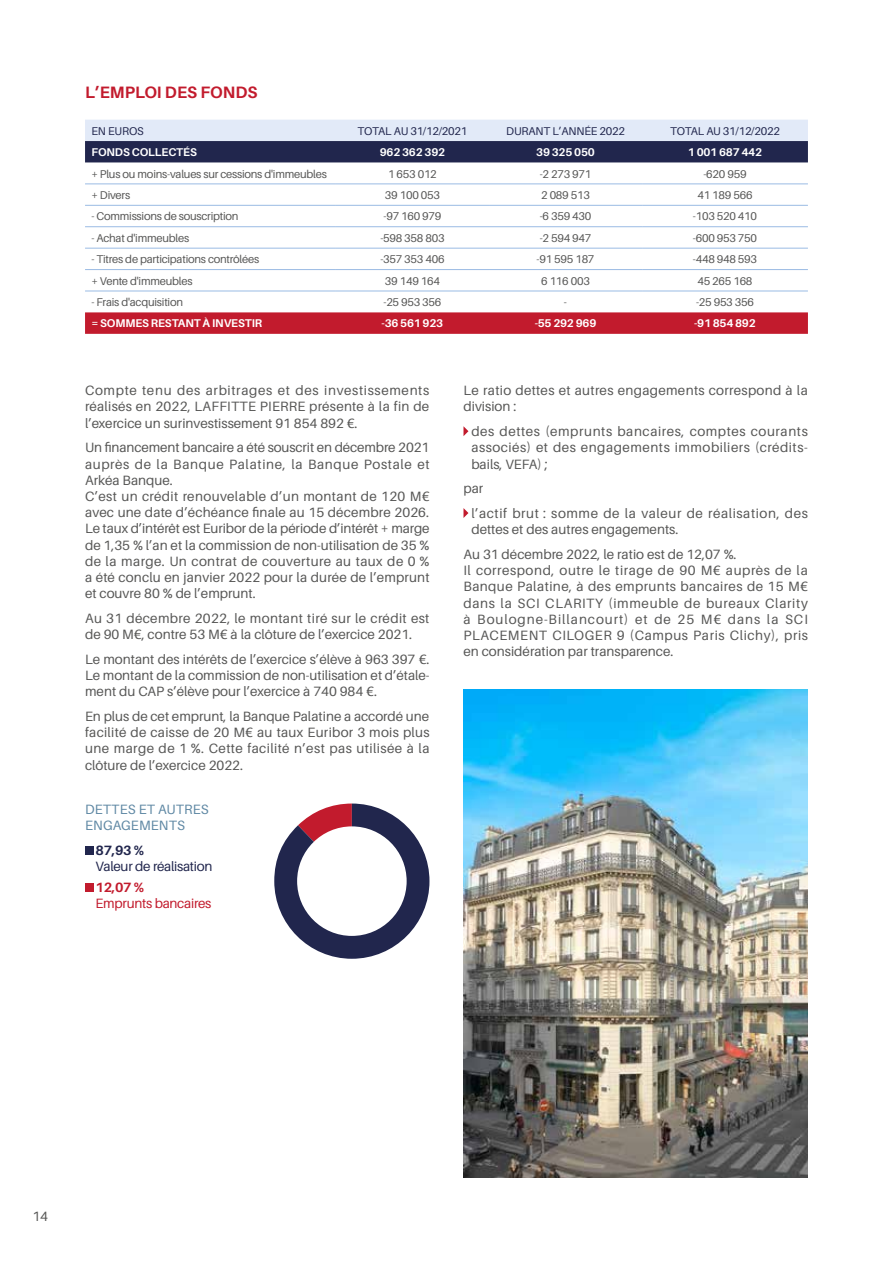
<style>
.page{position:relative;width:893px;height:1263px;background:#fff}
.page>*{position:absolute;margin:0;border:0;box-sizing:border-box;transform-origin:0 0}
.t1{font:700 16.5px "Aileron";color:#c21b2d}
.t2{font:13.5px/16.2px "Aileron";letter-spacing:.005em;color:#575756;text-align:justify}
.t3{font:13.5px/24.8px "Aileron";letter-spacing:.04em;color:#575756}
.t4{font:13.5px/16.2px "Aileron";letter-spacing:.01em;color:#5f88a4}
.t5{font:13.5px "Aileron";letter-spacing:-.02em;color:#21264d}
.t6{font:13.5px "Aileron";letter-spacing:-.02em;color:#c21b2d}
.t7{font:700 13.5px "Aileron";color:#21264d}
.t8{font:700 13.5px "Aileron";color:#c21b2d}
.t9{font:11.25px "Aileron";letter-spacing:-.02em;color:#575756}
.t10{font:700 11.25px "Aileron";letter-spacing:-.02em;color:#fff}
.t11{font:11.25px "Aileron";letter-spacing:-.02em;color:#21264d}
</style>
<div class="page">
<svg style="left:85px;top:120px;width:723px;height:42px;background:#8188a2"></svg>
<svg style="left:85px;top:312px;width:723px;height:22px;background:#c32032"></svg>
<hr style="left:85px;top:184px;width:251px;height:1px;background:#9abbe4">
<hr style="left:336px;top:184px;width:153px;height:1px;background:#9abbe4">
<hr style="left:489px;top:184px;width:153px;height:1px;background:#9abbe4">
<hr style="left:642px;top:184px;width:166px;height:1px;background:#9abbe4">
<hr style="left:85px;top:205px;width:251px;height:1px;background:#9abbe4">
<hr style="left:336px;top:205px;width:153px;height:1px;background:#9abbe4">
<hr style="left:489px;top:205px;width:153px;height:1px;background:#9abbe4">
<hr style="left:642px;top:205px;width:166px;height:1px;background:#9abbe4">
<hr style="left:85px;top:226px;width:251px;height:1px;background:#9abbe4">
<hr style="left:336px;top:226px;width:153px;height:1px;background:#9abbe4">
<hr style="left:489px;top:226px;width:153px;height:1px;background:#9abbe4">
<hr style="left:642px;top:226px;width:166px;height:1px;background:#9abbe4">
<hr style="left:85px;top:248px;width:251px;height:1px;background:#9abbe4">
<hr style="left:336px;top:248px;width:153px;height:1px;background:#9abbe4">
<hr style="left:489px;top:248px;width:153px;height:1px;background:#9abbe4">
<hr style="left:642px;top:248px;width:166px;height:1px;background:#9abbe4">
<hr style="left:85px;top:269px;width:251px;height:1px;background:#9abbe4">
<hr style="left:336px;top:269px;width:153px;height:1px;background:#9abbe4">
<hr style="left:489px;top:269px;width:153px;height:1px;background:#9abbe4">
<hr style="left:642px;top:269px;width:166px;height:1px;background:#9abbe4">
<hr style="left:85px;top:291px;width:251px;height:1px;background:#9abbe4">
<hr style="left:336px;top:291px;width:153px;height:1px;background:#9abbe4">
<hr style="left:489px;top:291px;width:153px;height:1px;background:#9abbe4">
<hr style="left:642px;top:291px;width:166px;height:1px;background:#9abbe4">
<svg style="left:463px;top:426px;width:5px;height:10px"></svg>
<svg style="left:463px;top:508px;width:5px;height:10px"></svg>
<svg style="left:274px;top:803px;width:155px;height:156px"></svg>
<div style="left:85px;top:846px;width:9px;height:9px;background:#21264d"></div>
<div style="left:85px;top:883px;width:9px;height:8px;background:#c21b2d"></div>
<div style="left:297px;top:826px;width:110px;height:110px;background:#fff;border-radius:50%"></div>
<img style="left:463px;top:689px;width:345px;height:489px">
<p class="t1" style="left:85px;top:83px;width:174px">L’EMPLOI DES FONDS</p>
<p class="t11" style="left:91px;top:125px;width:54px">EN EUROS</p>
<p class="t11" style="left:358px;top:125px;width:111px">TOTAL AU 31/12/2021</p>
<p class="t11" style="left:506px;top:125px;width:120px">DURANT L’ANNÉE 2022</p>
<p class="t11" style="left:670px;top:125px;width:111px">TOTAL AU 31/12/2022</p>
<p class="t10" style="left:91px;top:146px;width:107px">FONDS COLLECTÉS</p>
<p class="t10" style="left:380px;top:146px;width:67px">962 362 392</p>
<p class="t10" style="left:536px;top:146px;width:60px">39 325 050</p>
<p class="t10" style="left:688px;top:146px;width:76px">1 001 687 442</p>
<p class="t9" style="left:91px;top:167px;width:237px">+ Plus ou moins-values sur cessions d'immeubles</p>
<p class="t9" style="left:388px;top:167px;width:50px">1 653 012</p>
<p class="t9" style="left:540px;top:167px;width:53px">-2 273 971</p>
<p class="t9" style="left:703px;top:167px;width:45px">-620 959</p>
<p class="t9" style="left:91px;top:189px;width:40px">+ Divers</p>
<p class="t9" style="left:385px;top:189px;width:57px">39 100 053</p>
<p class="t9" style="left:541px;top:189px;width:50px">2 089 513</p>
<p class="t9" style="left:697px;top:189px;width:57px">41 189 566</p>
<p class="t9" style="left:91px;top:210px;width:149px">- Commissions de souscription</p>
<p class="t9" style="left:383px;top:210px;width:59px">-97 160 979</p>
<p class="t9" style="left:540px;top:210px;width:53px">-6 359 430</p>
<p class="t9" style="left:693px;top:210px;width:66px">-103 520 410</p>
<p class="t9" style="left:91px;top:232px;width:99px">- Achat d'immeubles</p>
<p class="t9" style="left:380px;top:232px;width:66px">-598 358 803</p>
<p class="t9" style="left:540px;top:232px;width:53px">-2 594 947</p>
<p class="t9" style="left:693px;top:232px;width:66px">-600 953 750</p>
<p class="t9" style="left:91px;top:253px;width:169px">- Titres de participations contrôlées</p>
<p class="t9" style="left:380px;top:253px;width:66px">-357 353 406</p>
<p class="t9" style="left:537px;top:253px;width:59px">-91 595 187</p>
<p class="t9" style="left:693px;top:253px;width:66px">-448 948 593</p>
<p class="t9" style="left:91px;top:275px;width:103px">+ Vente d'immeubles</p>
<p class="t9" style="left:385px;top:275px;width:57px">39 149 164</p>
<p class="t9" style="left:541px;top:275px;width:50px">6 116 003</p>
<p class="t9" style="left:697px;top:275px;width:57px">45 265 168</p>
<p class="t9" style="left:91px;top:296px;width:93px">- Frais d'acquisition</p>
<p class="t9" style="left:383px;top:296px;width:59px">-25 953 356</p>
<p class="t9" style="left:564px;top:296px;width:5px">-</p>
<p class="t9" style="left:696px;top:296px;width:59px">-25 953 356</p>
<p class="t10" style="left:91px;top:317px;width:172px">= SOMMES RESTANT À INVESTIR</p>
<p class="t10" style="left:382px;top:317px;width:63px">-36 561 923</p>
<p class="t10" style="left:535px;top:317px;width:63px">-55 292 969</p>
<p class="t10" style="left:694px;top:317px;width:63px">-91 854 892</p>
<p class="t2" style="left:85px;top:383px;width:346px">Compte tenu des arbitrages et des investissements réalisés en 2022, LAFFITTE PIERRE présente à la fin de l’exercice un surinvestissement 91 854 892 €.</p>
<p class="t2" style="left:85px;top:440px;width:346px;text-align:left">Un financement bancaire a été souscrit en décembre 2021 auprès de la Banque Palatine, la Banque Postale et Arkéa Banque.<br>C’est un crédit renouvelable d’un montant de 120 M€ avec une date d’échéance finale au 15 décembre 2026.<br>Le taux d’intérêt est Euribor de la période d’intérêt + marge de 1,35 % l’an et la commission de non-utilisation de 35 % de la marge. Un contrat de couverture au taux de 0 % a été conclu en janvier 2022 pour la durée de l’emprunt et couvre 80 % de l’emprunt.</p>
<p class="t2" style="left:85px;top:610px;width:346px">Au 31 décembre 2022, le montant tiré sur le crédit est de 90 M€, contre 53 M€ à la clôture de l’exercice 2021.</p>
<p class="t2" style="left:85px;top:651px;width:346px">Le montant des intérêts de l’exercice s’élève à 963 397 €.<br>Le montant de la commission de non-utilisation et d’étale&shy;ment du CAP s’élève pour l’exercice à 740 984 €.</p>
<p class="t2" style="left:85px;top:708px;width:346px">En plus de cet emprunt, la Banque Palatine a accordé une facilité de caisse de 20 M€ au taux Euribor 3 mois plus une marge de 1 %. Cette facilité n’est pas utilisée à la clôture de l’exercice 2022.</p>
<p class="t4" style="left:85px;top:801px;width:125px">DETTES ET AUTRES<br>ENGAGEMENTS</p>
<p class="t7" style="left:96px;top:843px;width:50px">87,93 %</p>
<p class="t5" style="left:96px;top:859px;width:118px">Valeur de réalisation</p>
<p class="t8" style="left:96px;top:879px;width:50px">12,07 %</p>
<p class="t6" style="left:96px;top:896px;width:117px">Emprunts bancaires</p>
<p class="t2" style="left:463px;top:383px;width:346px">Le ratio dettes et autres engagements correspond à la division :</p>
<p class="t2" style="left:471px;top:423px;width:338px">des dettes (emprunts bancaires, comptes courants associés) et des engagements immobiliers (crédits&shy;bails, VEFA) ;</p>
<p class="t3" style="left:471px;top:476px;width:338px;text-indent:-8px">par<br>l’actif brut : somme de la valeur de réalisation, des</p>
<p class="t2" style="left:463px;top:517px;width:275px;line-height:24.8px;text-indent:8px">dettes et des autres engagements.<br>Au 31 décembre 2022, le ratio est de 12,07 %.</p>
<p class="t2" style="left:463px;top:562px;width:346px">Il correspond, outre le tirage de 90 M€ auprès de la Banque Palatine, à des emprunts bancaires de 15 M€ dans la SCI CLARITY (immeuble de bureaux Clarity à Boulogne-Billancourt) et de 25 M€ dans la SCI PLACEMENT CILOGER 9 (Campus Paris Clichy), pris en considération par transparence.</p>
<p class="t2" style="left:32px;top:1208px;width:17px">14</p>
</div>
